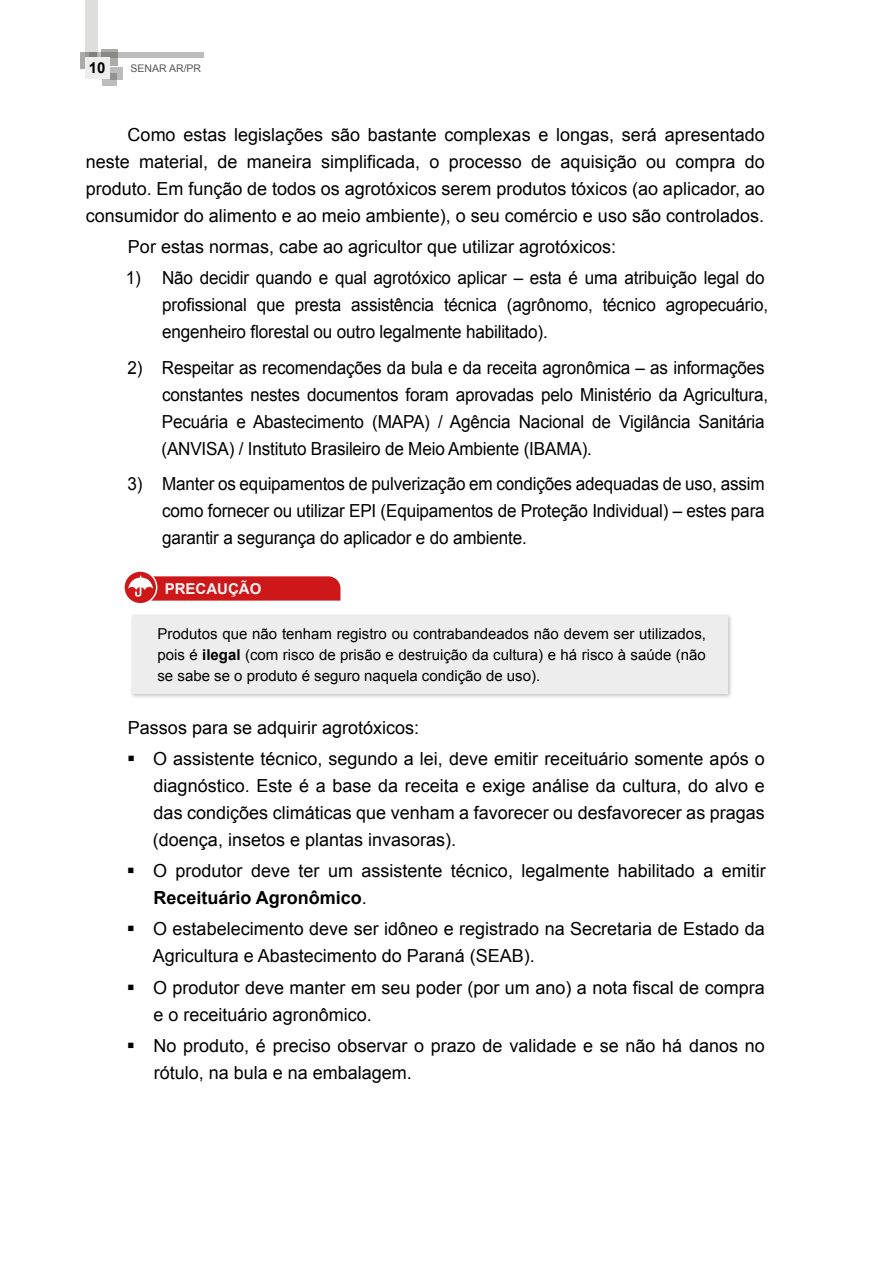
<style>
.page{position:relative;width:893px;height:1263px;background:#fff}
.page>*{position:absolute;margin:0;border:0;box-sizing:border-box;transform-origin:0 0}
.t1{font:18px/27px "Arial";color:#000}
.t2{font:18px/27px "Arial";color:#000;scale:.95 1}
.t3{font:15px/21px "Arial";color:#000;text-align:justify}
.t4{font:700 15px "Arial";color:#f6f6f6}
.t5{font:700 15px "Arial";color:#000}
.t6{font:10.5px "Arial";color:#575756}
.s1{font-weight:700}
</style>
<div class="page">
<svg style="left:102px;top:73px;width:15px;height:12px"></svg>
<svg style="left:111px;top:67px;width:12px;height:12px"></svg>
<div style="left:80px;top:52px;width:17px;height:16px;background:#ababaa"></div>
<svg style="left:101px;top:50px;width:17px;height:16px"></svg>
<svg style="left:97px;top:52px;width:107px;height:6px"></svg>
<svg style="left:85px;top:0;width:12px;height:58px"></svg>
<div style="left:85px;top:58px;width:24px;height:21px;background:#ededed"></div>
<div style="left:129px;top:613px;width:603px;height:87px;background:#000;opacity:.25"></div>
<div style="left:132px;top:615px;width:595px;height:79px;background:#ededed"></div>
<svg style="left:124px;top:571px;width:33px;height:33px"></svg>
<div style="left:123px;top:570px;width:34px;height:34px;border:2px solid #fff;border-radius:50%"></div>
<svg style="left:128px;top:575px;width:212px;height:26px;background:#d23133"></svg>
<p class="t5" style="left:89px;top:57px;width:18px">10</p>
<p class="t6" style="left:131px;top:61px;width:72px">SENAR AR/PR</p>
<p class="t1" style="left:86px;top:121px;width:681px;text-align:justify;text-indent:42px">Como estas legislações são bastante complexas e longas, será apresentado neste material, de maneira simplificada, o processo de aquisição ou compra do produto. Em função de todos os agrotóxicos serem produtos tóxicos (ao aplicador, ao consumidor do alimento e ao meio ambiente), o seu comércio e uso são controlados.</p>
<p class="t1" style="left:128px;top:233px;width:490px">Por estas normas, cabe ao agricultor que utilizar agrotóxicos:</p>
<p class="t2" style="left:162px;top:265px;width:639px;text-indent:-36px">1) Não decidir quando e qual agrotóxico aplicar – esta é uma atribuição legal do profissional que presta assistência técnica (agrônomo, técnico agropecuário, engenheiro florestal ou outro legalmente habilitado).</p>
<p class="t2" style="left:161px;top:354px;width:640px;text-indent:-34px">2) Respeitar as recomendações da bula e da receita agronômica – as informações constantes nestes documentos foram aprovadas pelo Ministério da Agricultura, Pecuária e Abastecimento (MAPA) / Agência Nacional de Vigilância Sanitária (ANVISA) / Instituto Brasileiro de Meio Ambiente (IBAMA).</p>
<p class="t2" style="left:162px;top:471px;width:636px;text-align:justify;text-indent:-35px">3) Manter os equipamentos de pulverização em condições adequadas de uso, assim como fornecer ou utilizar EPI (Equipamentos de Proteção Individual) – estes para garantir a segurança do aplicador e do ambiente.</p>
<p class="t4" style="left:165px;top:579px;width:98px">PRECAUÇÃO</p>
<p class="t3" style="left:157px;top:623px;width:550px">Produtos que não tenham registro ou contrabandeados não devem ser utilizados, pois é <span class="s1">ilegal</span> (com risco de prisão e destruição da cultura) e há risco à saúde (não se sabe se o produto é seguro naquela condição de uso).</p>
<p class="t1" style="left:153px;top:712px;width:613px;line-height:31.2px;text-indent:-25px">Passos para se adquirir agrotóxicos:<br>O assistente técnico, segundo a lei, deve emitir receituário somente após o</p>
<p class="t1" style="left:153px;top:772px;width:613px;text-align:justify">diagnóstico. Este é a base da receita e exige análise da cultura, do alvo e das condições climáticas que venham a favorecer ou desfavorecer as pragas (doença, insetos e plantas invasoras).</p>
<p class="t1" style="left:153px;top:857px;width:614px">O produtor deve ter um assistente técnico, legalmente habilitado a emitir<br><span class="s1">Receituário Agronômico</span>.</p>
<p class="t1" style="left:153px;top:916px;width:613px">O estabelecimento deve ser idôneo e registrado na Secretaria de Estado da<br>Agricultura e Abastecimento do Paraná (SEAB).</p>
<p class="t1" style="left:153px;top:974px;width:613px">O produtor deve manter em seu poder (por um ano) a nota fiscal de compra e o receituário agronômico.</p>
<p class="t1" style="left:153px;top:1032px;width:613px">No produto, é preciso observar o prazo de validade e se não há danos no rótulo, na bula e na embalagem.</p>
</div>
